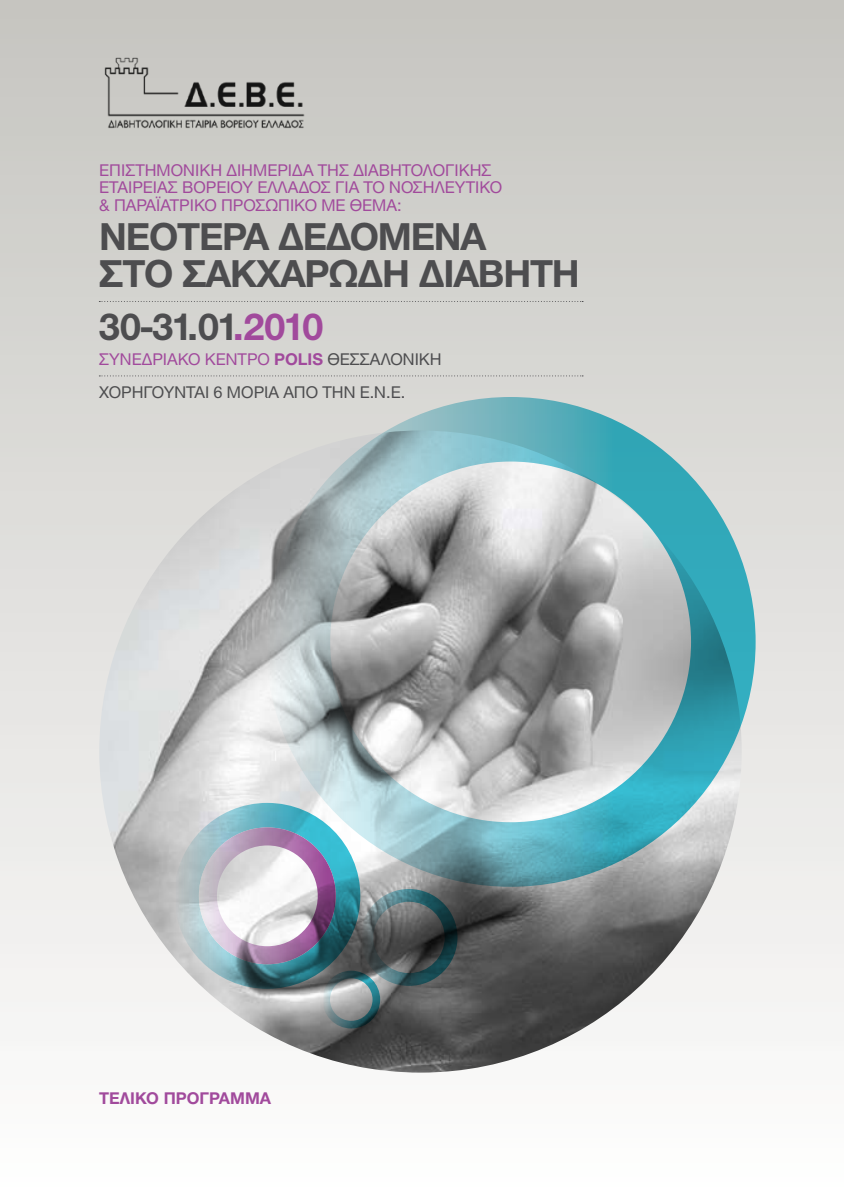
<style>
.page{position:relative;width:844px;height:1191px;background:#fff}
.page>*{position:absolute;margin:0;border:0;box-sizing:border-box;transform-origin:0 0}
.t1{font:700 40.25px/36.8px "CF Helvetica";letter-spacing:-.03em;color:#4d4d4f}
.t2{font:700 40.25px "CF Helvetica";letter-spacing:-.05em;color:#4d4d4f}
.t3{font:17.5px/17.5px "CF Helvetica";color:#a14a9c}
.t4{font:17.5px/33.1px "CF Helvetica";color:#4d4d4f}
.t5{font:700 17.5px "CF Helvetica";color:#a14a9c}
.s1{color:#a14a9c}
.s2{font-weight:700;color:#a14a9c}
</style>
<div class="page">
<div style="left:0;top:0;width:843px;height:1191px;background:linear-gradient(to bottom,#c6c5c0,#fdfdfd)"></div>
<svg style="left:99px;top:301px;width:484px;height:1px"></svg>
<svg style="left:99px;top:375px;width:484px;height:1px"></svg>
<img style="left:86px;top:53px;width:235px;height:80px">
<img style="left:99px;top:430px;width:642px;height:642px;border-radius:321px">
<svg style="left:265px;top:397px;width:490px;height:489px;background:#9db6ba"></svg>
<img style="left:174px;top:803px;width:283px;height:225px">
<p class="t3" style="left:99px;top:161px;width:404px">ΕΠΙΣΤΗΜΟΝΙΚΗ ΔΙΗΜΕΡΙΔΑ ΤΗΣ ΔΙΑΒΗΤΟΛΟΓΙΚΗΣ<br>ΕΤΑΙΡΕΙΑΣ ΒΟΡΕΙΟΥ ΕΛΛΑΔΟΣ ΓΙΑ ΤΟ ΝΟΣΗΛΕΥΤΙΚΟ &amp; ΠΑΡΑΪΑΤΡΙΚΟ ΠΡΟΣΩΠΙΚΟ ΜΕ ΘΕΜΑ:</p>
<h1 class="t1" style="left:99px;top:219px;width:482px">ΝΕΟΤΕΡΑ ΔΕΔΟΜΕΝΑ<br>ΣΤΟ ΣΑΚΧΑΡΩΔΗ ΔΙΑΒΗΤΗ</h1>
<h1 class="t2" style="left:99px;top:305px;width:226px">30-31.01<span class="s1">.2010</span></h1>
<p class="t4" style="left:99px;top:342px;width:344px"><span class="s1">ΣΥΝΕΔΡΙΑΚΟ ΚΕΝΤΡΟ</span> <span class="s2">POLIS</span> ΘΕΣΣΑΛΟΝΙΚΗ<br>ΧΟΡΗΓΟΥΝΤΑΙ 6 ΜΟΡΙΑ ΑΠΟ ΤΗΝ Ε.Ν.Ε.</p>
<p class="t5" style="left:99px;top:1088px;width:173px">ΤΕΛΙΚΟ ΠΡΟΓΡΑΜΜΑ</p>
</div>
